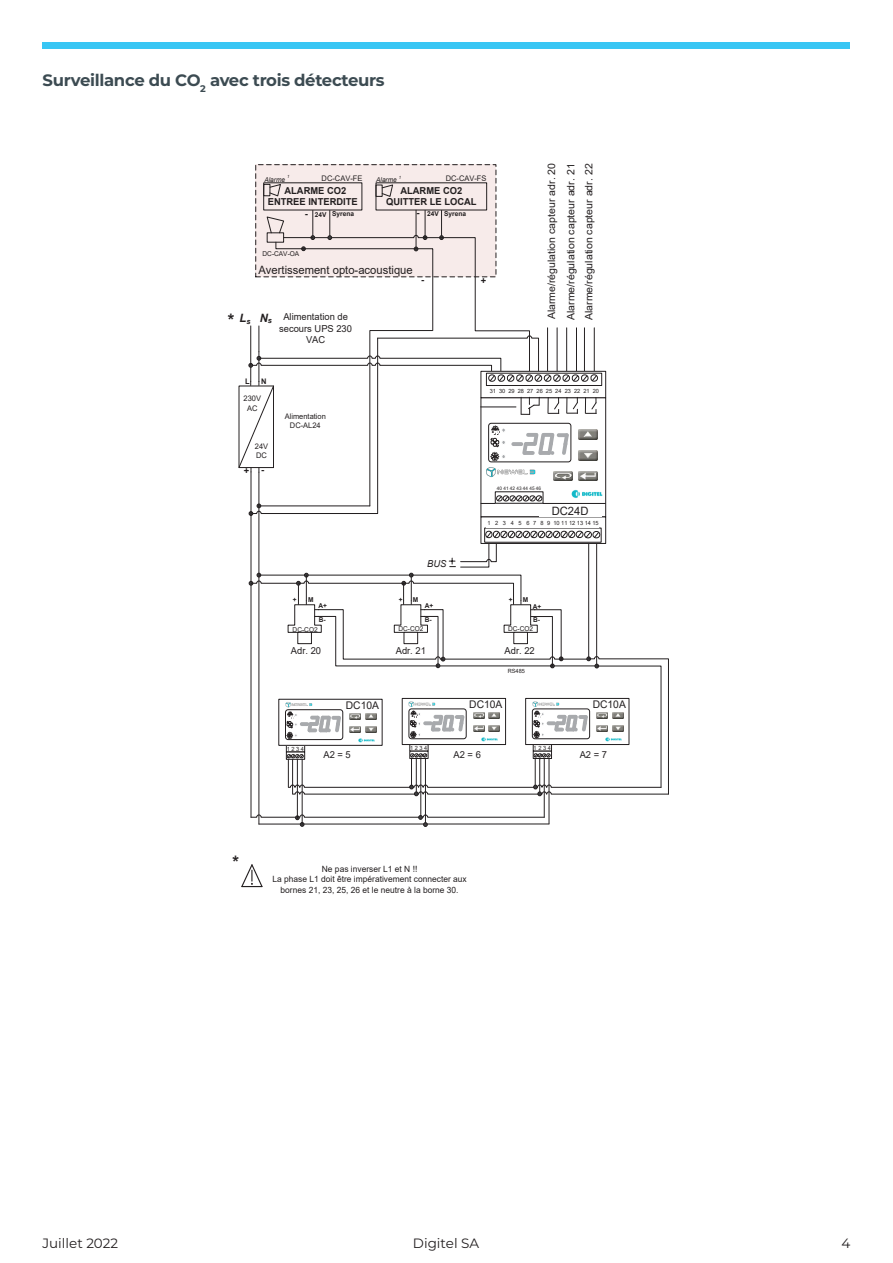
<style>
.page{position:relative;width:893px;height:1263px;background:#fff}
.page>*{position:absolute;margin:0;border:0;box-sizing:border-box;transform-origin:0 0}
.t1{font:700 17.25px "Arial";color:#231f20}
.t2{font:700 16.5px "Montserrat";letter-spacing:-.02em;color:#3c4b52}
.t3{font:13.5px "Montserrat";color:#231f20}
.t4{font:11.55px "Arial";color:#231f20}
.t5{font:italic 700 11.55px "Arial";color:#231f20}
.t6{font:10.5px "Arial";color:#231f20}
.t7{font:10.35px "Arial";color:#231f20}
.t8{font:9.6px/11.6px "Arial";color:#231f20;text-align:center}
.t9{font:700 9.6px/11.6px "Arial";color:#231f20;text-align:center}
.t10{font:italic 9.6px "Arial";color:#231f20}
.t11{font:8.7px/10.4px "Arial";color:#231f20;text-align:center}
.t12{font:7.65px/9.1px "Arial";color:#231f20;text-align:center}
.t13{font:700 7.65px "Arial";color:#231f20}
.t14{font:700 6.75px "Arial";color:#231f20}
.t15{font:6.75px "Arial";color:#231f20}
.t16{font:italic 6.75px "Arial";color:#231f20}
.t17{font:5.7px "Arial";color:#231f20}
.t18{font:4.8px "Arial";color:#231f20}
.t19{font:italic 4.35px "Arial";color:#231f20}
.s1{font-size:9.6px}
</style>
<div class="page">
<div style="left:43px;top:42px;width:807px;height:7px;background:#38c6f4"></div>
<div style="left:256px;top:165px;width:240px;height:112px;background:#edcdcb;opacity:.4"></div>
<div style="left:255px;top:164px;width:241px;height:113px;border:1px dashed #231f20"></div>
<div style="left:263px;top:184px;width:7px;height:12px;border:1px solid #231f20"></div>
<svg style="left:269px;top:184px;width:12px;height:13px"></svg>
<div style="left:376px;top:185px;width:6px;height:12px;border:1px solid #231f20"></div>
<svg style="left:381px;top:184px;width:12px;height:13px"></svg>
<hr style="left:251px;top:472px;width:1px;height:345px;background:#231f20">
<hr style="left:259px;top:472px;width:1px;height:352px;background:#231f20">
<div style="left:481px;top:397px;width:125px;height:120px;border:1px solid #231f20"></div>
<div style="left:481px;top:371px;width:125px;height:27px;border:1px solid #231f20"></div>
<svg style="left:487px;top:530px;width:94px;height:1px"></svg>
<div style="left:486px;top:373px;width:116px;height:13px;border:1px solid #231f20"></div>
<div style="left:539px;top:506px;width:62px;height:10px;background:#fff"></div>
<hr style="left:481px;top:503px;width:124px;height:1px;background:#231f20">
<img style="left:598px;top:491px;width:5px;height:5px">
<svg style="left:241px;top:864px;width:22px;height:24px"></svg>
<svg style="left:249px;top:531px;width:420px;height:296px"></svg>
<svg style="left:238px;top:210px;width:360px;height:306px"></svg>
<p class="t2" style="left:43px;top:68px;width:344px">Surveillance du CO<sub>2</sub> avec trois détecteurs</p>
<p class="t16" style="left:264px;top:175px;width:22px">Alarme</p>
<p class="t19" style="left:287px;top:174px;width:4px">1</p>
<p class="t12" style="left:322px;top:174px;width:42px">DC-CAV-FE</p>
<p class="t16" style="left:376px;top:175px;width:22px">Alarme</p>
<p class="t19" style="left:399px;top:174px;width:4px">1</p>
<p class="t12" style="left:446px;top:174px;width:42px">DC-CAV-FS</p>
<p class="t9" style="left:268px;top:184px;width:92px">ALARME CO2<br>ENTREE INTERDITE</p>
<p class="t14" style="left:305px;top:209px;width:51px"><span class="s1">-</span> 24V Syrena</p>
<p class="t9" style="left:386px;top:184px;width:92px">ALARME CO2<br>QUITTER LE LOCAL</p>
<p class="t14" style="left:416px;top:209px;width:51px"><span class="s1">-</span> 24V Syrena</p>
<p class="t15" style="left:263px;top:249px;width:38px">DC-CAV-OA</p>
<p class="t4" style="left:258px;top:262px;width:156px">Avertissement opto-acoustique</p>
<p class="t9" style="left:421px;top:274px;width:5px">-</p>
<p class="t9" style="left:481px;top:275px;width:7px">+</p>
<p class="t8" style="left:279px;top:311px;width:74px">Alimentation de secours UPS 230<br>VAC</p>
<p class="t5" style="left:240px;top:310px;width:34px">L<sub>s</sub> N<sub>s</sub></p>
<p class="t1" style="left:228px;top:308px;width:8px">*</p>
<p class="t13" style="left:245px;top:376px;width:6px">L</p>
<p class="t13" style="left:261px;top:376px;width:7px">N</p>
<p class="t7" style="left:544px;top:319px;width:158px;rotate:-90deg">Alarme/régulation capteur adr. 20</p>
<p class="t7" style="left:582px;top:320px;width:158px;rotate:-90deg">Alarme/régulation capteur adr. 22</p>
<p class="t7" style="left:564px;top:320px;width:158px;rotate:-90deg">Alarme/régulation capteur adr. 21</p>
<p class="t12" style="left:244px;top:394px;width:19px">230V<br>AC</p>
<p class="t12" style="left:255px;top:442px;width:15px;text-align:left">24V<br>DC</p>
<p class="t9" style="left:244px;top:465px;width:22px">+ -</p>
<p class="t17" style="left:490px;top:387px;width:111px">31 30 29 28 27 26 25 24 23 22 21 20</p>
<p class="t12" style="left:285px;top:411px;width:43px">Alimentation<br>DC-AL24</p>
<p class="t18" style="left:497px;top:484px;width:46px">40 41 42 43 44 45 46</p>
<p class="t4" style="left:552px;top:502px;width:38px">DC24D</p>
<p class="t17" style="left:487px;top:519px;width:113px">1 2 3 4 5 6 7 8 9 101112131415</p>
<p class="t10" style="left:427px;top:557px;width:21px">BUS</p>
<p class="t14" style="left:293px;top:595px;width:5px">+</p>
<p class="t14" style="left:308px;top:595px;width:7px">M</p>
<p class="t15" style="left:293px;top:624px;width:27px">DC-CO2</p>
<p class="t14" style="left:318px;top:601px;width:10px">A+</p>
<p class="t14" style="left:319px;top:615px;width:8px">B-</p>
<p class="t14" style="left:399px;top:595px;width:5px">+</p>
<p class="t14" style="left:413px;top:595px;width:7px">M</p>
<p class="t15" style="left:398px;top:624px;width:27px">DC-CO2</p>
<p class="t14" style="left:425px;top:601px;width:10px">A+</p>
<p class="t14" style="left:425px;top:615px;width:8px">B-</p>
<p class="t14" style="left:509px;top:595px;width:5px">+</p>
<p class="t14" style="left:523px;top:595px;width:7px">M</p>
<p class="t15" style="left:508px;top:624px;width:27px">DC-CO2</p>
<p class="t14" style="left:533px;top:602px;width:10px">A+</p>
<p class="t14" style="left:533px;top:615px;width:8px">B-</p>
<p class="t8" style="left:291px;top:644px;width:32px">Adr. 20</p>
<p class="t8" style="left:396px;top:644px;width:32px">Adr. 21</p>
<p class="t8" style="left:505px;top:644px;width:32px">Adr. 22</p>
<p class="t17" style="left:287px;top:745px;width:19px">1234</p>
<p class="t6" style="left:346px;top:698px;width:35px">DC10A</p>
<p class="t17" style="left:508px;top:667px;width:19px">RS485</p>
<p class="t6" style="left:469px;top:697px;width:35px">DC10A</p>
<p class="t6" style="left:593px;top:697px;width:35px">DC10A</p>
<p class="t17" style="left:410px;top:744px;width:19px">1234</p>
<p class="t17" style="left:534px;top:744px;width:19px">1234</p>
<p class="t8" style="left:324px;top:748px;width:29px">A2=5</p>
<p class="t8" style="left:454px;top:748px;width:29px">A2=6</p>
<p class="t8" style="left:580px;top:748px;width:29px">A2=7</p>
<p class="t1" style="left:232px;top:850px;width:8px">*</p>
<p class="t3" style="left:42px;top:1234px;width:77px">Juillet 2022</p>
<p class="t11" style="left:272px;top:864px;width:196px">Ne pas inverser L1 et N !!<br>La phase L1 doit être impérativement connecter aux bornes 21, 23, 25, 26 et le neutre à la borne 30.</p>
<p class="t3" style="left:413px;top:1234px;width:68px">Digitel SA</p>
<p class="t3" style="left:841px;top:1234px;width:10px">4</p>
</div>
